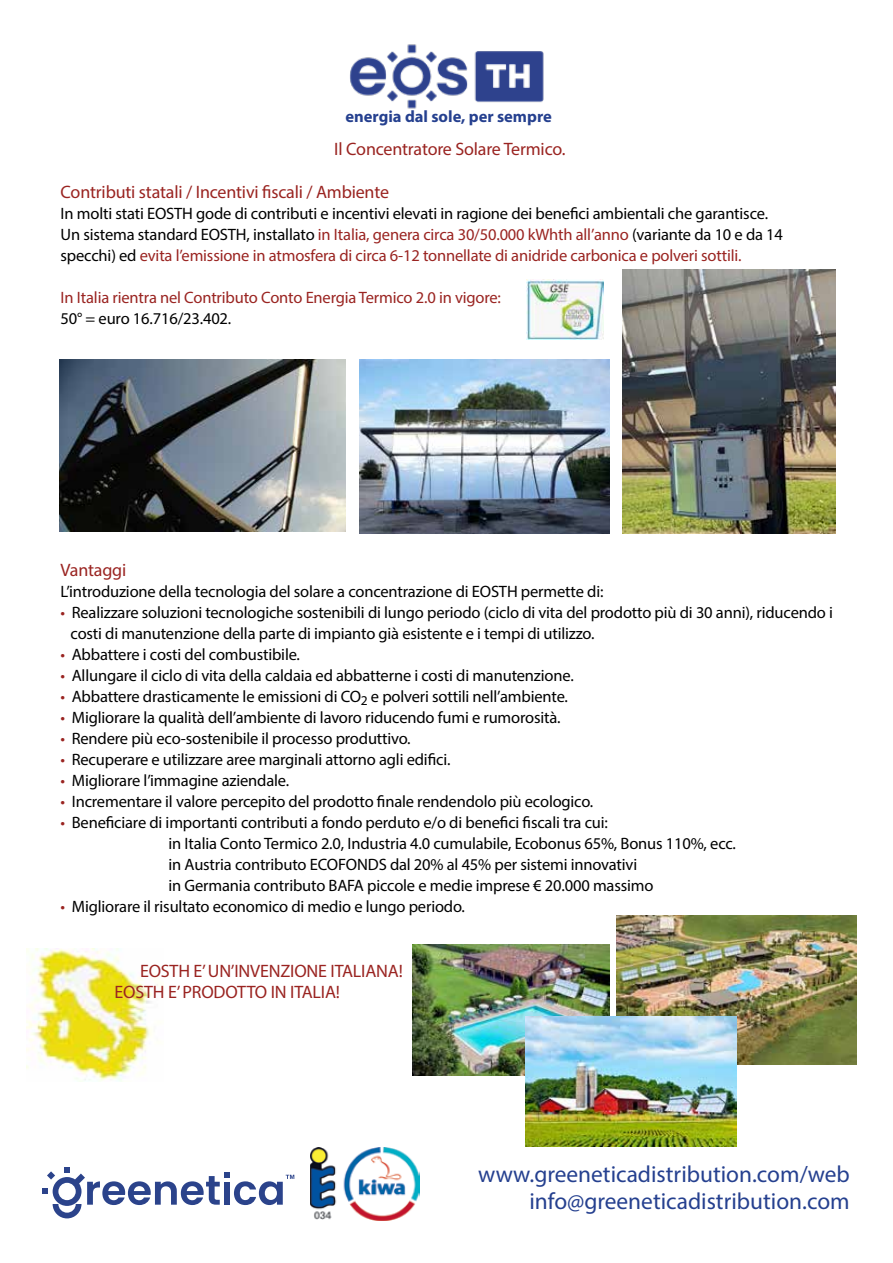
<style>
.page{position:relative;width:893px;height:1263px;background:#fff}
.page>*{position:absolute;margin:0;border:0;box-sizing:border-box;transform-origin:0 0}
.t1{font:23.4px/27px "Myriad Pro";color:#25408f;text-align:right}
.t2{font:18px/21.6px "Myriad Pro";letter-spacing:-.01em;color:#9a2421}
.t3{font:16.5px/21px "Myriad Pro";letter-spacing:-.01em;color:#000}
.t4{font:16.5px "Myriad Pro";letter-spacing:-.01em;color:#9a2421}
.t5{font:700 16.5px "Myriad Pro";color:#25408f}
.s1{color:#9a2421}
</style>
<div class="page">
<img style="left:27px;top:948px;width:137px;height:133px">
<img style="left:623px;top:270px;width:212px;height:264px">
<img style="left:526px;top:280px;width:77px;height:59px">
<img style="left:412px;top:944px;width:197px;height:131px">
<img style="left:617px;top:916px;width:240px;height:149px">
<img style="left:525px;top:1017px;width:211px;height:129px">
<img style="left:359px;top:360px;width:250px;height:174px">
<img style="left:60px;top:360px;width:285px;height:172px">
<img style="left:311px;top:1147px;width:109px;height:74px">
<svg style="left:42px;top:1167px;width:252px;height:51px"></svg>
<img style="left:350px;top:44px;width:194px;height:65px">
<p class="t5" style="left:345px;top:105px;width:208px">energia dal sole, per sempre</p>
<p class="t2" style="left:334px;top:138px;width:233px">Il Concentratore Solare Termico.</p>
<p class="t2" style="left:61px;top:181px;width:330px">Contributi statali / Incentivi fiscali / Ambiente</p>
<p class="t3" style="left:61px;top:203px;width:724px">In molti stati EOSTH gode di contributi e incentivi elevati in ragione dei benefici ambientali che garantisce.<br>Un sistema standard EOSTH, installato <span class="s1">in Italia, genera circa 30/50.000 kWhth all’anno</span> (variante da 10 e da 14 specchi) ed <span class="s1">evita l’emissione in atmosfera di circa 6-12 tonnellate di anidride carbonica e polveri sottili.</span></p>
<p class="t4" style="left:61px;top:287px;width:442px">In Italia rientra nel Contributo Conto Energia Termico 2.0 in vigore:</p>
<p class="t3" style="left:61px;top:308px;width:172px">50° = euro 16.716/23.402.</p>
<p class="t2" style="left:61px;top:559px;width:67px">Vantaggi</p>
<p class="t3" style="left:61px;top:581px;width:544px">L’introduzione della tecnologia del solare a concentrazione di EOSTH permette di:</p>
<p class="t3" style="left:71px;top:602px;width:764px;text-indent:-10px"><span class="s1">•</span> Realizzare soluzioni tecnologiche sostenibili di lungo periodo (ciclo di vita del prodotto più di 30 anni), riducendo i costi di manutenzione della parte di impianto già esistente e i tempi di utilizzo.</p>
<p class="t3" style="left:61px;top:644px;width:241px"><span class="s1">•</span> Abbattere i costi del combustibile.</p>
<p class="t3" style="left:61px;top:665px;width:515px"><span class="s1">•</span> Allungare il ciclo di vita della caldaia ed abbatterne i costi di manutenzione.</p>
<p class="t3" style="left:61px;top:686px;width:509px"><span class="s1">•</span> Abbattere drasticamente le emissioni di CO<sub>2</sub> e polveri sottili nell’ambiente.</p>
<p class="t3" style="left:61px;top:707px;width:502px"><span class="s1">•</span> Migliorare la qualità dell’ambiente di lavoro riducendo fumi e rumorosità.</p>
<p class="t3" style="left:61px;top:728px;width:352px"><span class="s1">•</span> Rendere più eco-sostenibile il processo produttivo.</p>
<p class="t3" style="left:61px;top:749px;width:391px"><span class="s1">•</span> Recuperare e utilizzare aree marginali attorno agli edifici.</p>
<p class="t3" style="left:61px;top:770px;width:230px"><span class="s1">•</span> Migliorare l’immagine aziendale.</p>
<p class="t3" style="left:61px;top:791px;width:534px"><span class="s1">•</span> Incrementare il valore percepito del prodotto finale rendendolo più ecologico.</p>
<p class="t3" style="left:169px;top:812px;width:569px;text-indent:-108px"><span class="s1">•</span> Beneficiare di importanti contributi a fondo perduto e/o di benefici fiscali tra cui:<br>in Italia Conto Termico 2.0, Industria 4.0 cumulabile, Ecobonus 65%, Bonus 110%, ecc. in Austria contributo ECOFONDS dal 20% al 45% per sistemi innovativi<br>in Germania contributo BAFA piccole e medie imprese € 20.000 massimo</p>
<p class="t3" style="left:61px;top:896px;width:406px"><span class="s1">•</span> Migliorare il risultato economico di medio e lungo periodo.</p>
<p class="t2" style="left:115px;top:960px;width:290px;text-indent:25px">EOSTH E’ UN’INVENZIONE ITALIANA!<br>EOSTH E’ PRODOTTO IN ITALIA!</p>
<h1 class="t1" style="left:478px;top:1160px;width:373px">www.greeneticadistribution.com/web info@greeneticadistribution.com</h1>
</div>
